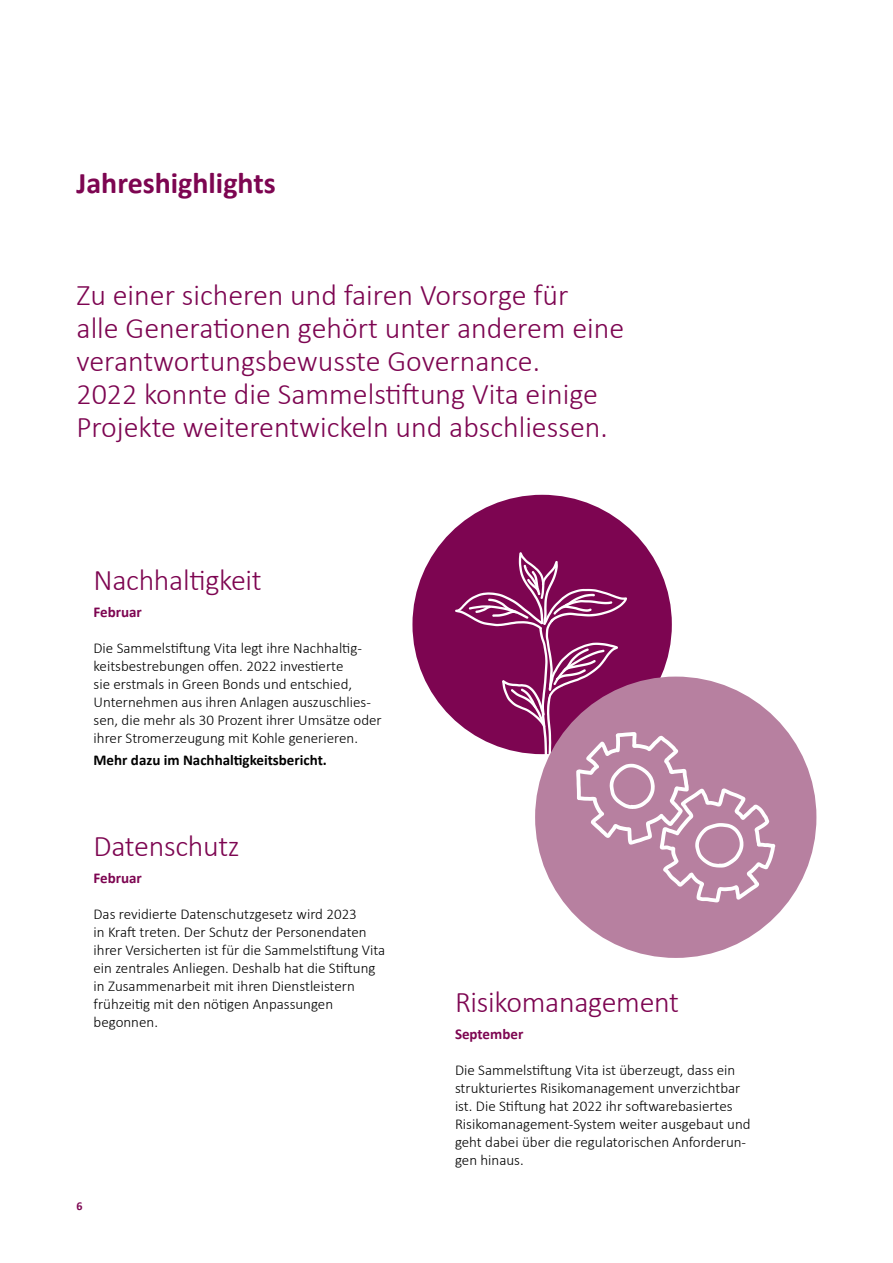
<style>
.page{position:relative;width:893px;height:1263px;background:#fff}
.page>*{position:absolute;margin:0;border:0;box-sizing:border-box;transform-origin:0 0}
.t1{font:300 30px/33px "Calibri";color:#7d0551}
.t2{font:700 30px "Calibri";color:#7d0551}
.t3{font:300 15px/18px "Calibri";color:#000}
.t4{font:700 15px "Calibri";color:#000}
.t5{font:700 15px "Calibri";color:#7d0551}
.t6{font:700 12px "Calibri";color:#7d0551}
</style>
<div class="page">
<div style="left:412px;top:495px;width:260px;height:259px;background:#7d0551;border-radius:50%"></div>
<div style="left:535px;top:676px;width:281px;height:282px;background:#b780a0;border-radius:50%"></div>
<svg style="left:455px;top:552px;width:320px;height:362px"></svg>
<h1 class="t2" style="left:77px;top:161px;width:201px">Jahreshighlights</h1>
<h1 class="t1" style="left:77px;top:278px;width:549px">Zu einer sicheren und fairen Vorsorge für<br>alle Generationen gehört unter anderem eine verantwortungsbewusste Governance.<br>2022 konnte die Sammelstiftung Vita einige Projekte weiterentwickeln und abschliessen.</h1>
<h1 class="t1" style="left:94px;top:563px;width:170px">Nachhaltigkeit</h1>
<p class="t5" style="left:94px;top:601px;width:50px">Februar</p>
<p class="t3" style="left:94px;top:639px;width:290px">Die Sammelstiftung Vita legt ihre Nachhaltig&shy;keitsbestrebungen offen. 2022 investierte<br>sie erstmals in Green Bonds und entschied, Unternehmen aus ihren Anlagen auszuschlies&shy;sen, die mehr als 30 Prozent ihrer Umsätze oder ihrer Stromerzeugung mit Kohle generieren.</p>
<p class="t4" style="left:94px;top:750px;width:235px">Mehr dazu im Nachhaltigkeitsbericht.</p>
<h1 class="t1" style="left:94px;top:829px;width:148px">Datenschutz</h1>
<p class="t5" style="left:94px;top:867px;width:50px">Februar</p>
<p class="t3" style="left:94px;top:904px;width:293px">Das revidierte Datenschutzgesetz wird 2023<br>in Kraft treten. Der Schutz der Personendaten ihrer Versicherten ist für die Sammelstiftung Vita ein zentrales Anliegen. Deshalb hat die Stiftung in Zusammenarbeit mit ihren Dienstleistern frühzeitig mit den nötigen Anpassungen begonnen.</p>
<p class="t6" style="left:77px;top:1197px;width:8px">6</p>
<h1 class="t1" style="left:455px;top:986px;width:226px">Risikomanagement</h1>
<p class="t5" style="left:455px;top:1024px;width:70px">September</p>
<p class="t3" style="left:455px;top:1061px;width:297px">Die Sammelstiftung Vita ist überzeugt, dass ein strukturiertes Risikomanagement unverzichtbar ist. Die Stiftung hat 2022 ihr softwarebasiertes Risikomanagement-System weiter ausgebaut und geht dabei über die regulatorischen Anforderun&shy;gen hinaus.</p>
</div>
